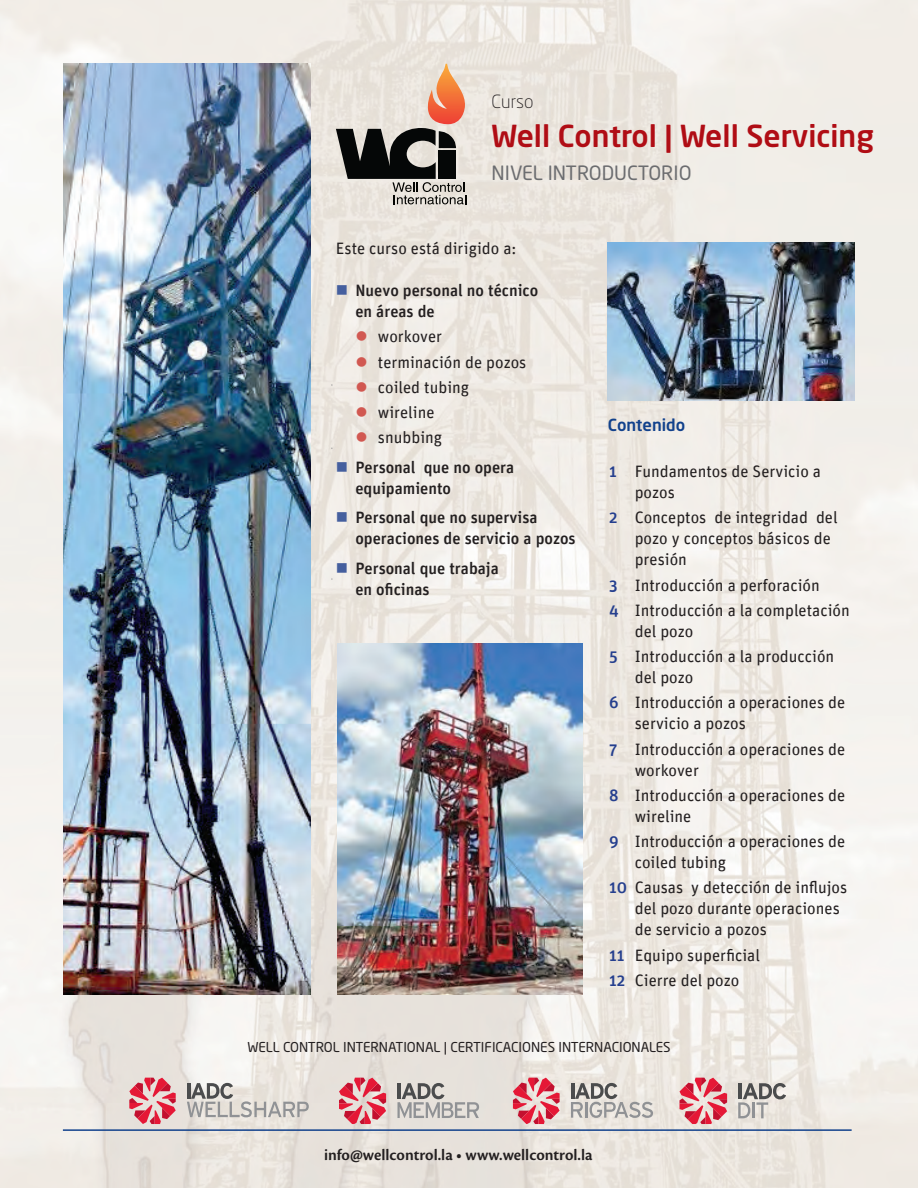
<style>
.page{position:relative;width:918px;height:1188px;background:#fff}
.page>*{position:absolute;margin:0;border:0;box-sizing:border-box;transform-origin:0 0}
.t1{font:500 30px "Neo Sans Std";color:#b00d15}
.t2{font:19.5px "Neo Sans Std";color:#6c6d70}
.t3{font:300 18px "Neo Sans Std";color:#231f20}
.t4{font:16.5px/25.2px "Unit";color:#231f20}
.t5{font:500 16.5px/21px "Unit";color:#231f20}
.t6{font:600 16.5px "Cronos Pro";color:#231f20}
.t7{font:500 16.5px "Neo Sans Std";color:#11418c}
.t8{font:13.5px "Neo Sans Std";color:#231f20}
.s1{color:#455f9e}
.s2{color:#d15851}
.s3{font-weight:500;color:#253f8e}
</style>
<div class="page">
<img style="left:0;top:0;width:918px;height:1188px">
<hr style="left:63px;top:1129px;width:789px;height:2px;background:#11418c">
<svg style="left:336px;top:64px;width:130px;height:140px;background:#afa198"></svg>
<svg style="left:129px;top:1078px;width:47px;height:46px;background:#e1858f"></svg>
<svg style="left:187px;top:1083px;width:122px;height:34px;background:#cac7c2"></svg>
<svg style="left:339px;top:1078px;width:47px;height:46px;background:#e0828c"></svg>
<svg style="left:398px;top:1083px;width:81px;height:35px;background:#bebbb8"></svg>
<svg style="left:513px;top:1078px;width:47px;height:46px;background:#e2858f"></svg>
<svg style="left:571px;top:1083px;width:82px;height:35px;background:#c3c0bc"></svg>
<svg style="left:679px;top:1078px;width:48px;height:46px;background:#e3858f"></svg>
<svg style="left:738px;top:1083px;width:47px;height:35px;background:#b9b5b1"></svg>
<img style="left:64px;top:64px;width:246px;height:931px">
<img style="left:608px;top:242px;width:246px;height:159px">
<img style="left:337px;top:643px;width:245px;height:352px">
<svg style="left:368px;top:342px;width:16px;height:1px"></svg>
<svg style="left:368px;top:368px;width:16px;height:1px"></svg>
<svg style="left:368px;top:393px;width:16px;height:1px"></svg>
<svg style="left:368px;top:418px;width:16px;height:1px"></svg>
<svg style="left:368px;top:443px;width:16px;height:1px"></svg>
<p class="t3" style="left:492px;top:91px;width:43px">Curso</p>
<h1 class="t1" style="left:492px;top:117px;width:384px">Well Control | Well Servicing</h1>
<p class="t2" style="left:492px;top:161px;width:201px">NIVEL INTRODUCTORIO</p>
<p class="t4" style="left:336px;top:236px;width:182px">Este curso está dirigido a:</p>
<p class="t5" style="left:355px;top:280px;width:184px;text-indent:-20px"><span class="s1">■</span> Nuevo personal no técnico en áreas de</p>
<p class="t4" style="left:355px;top:324px;width:88px"><span class="s2">●</span> workover</p>
<p class="t4" style="left:355px;top:349px;width:173px"><span class="s2">●</span> terminación de pozos</p>
<p class="t4" style="left:355px;top:374px;width:115px"><span class="s2">●</span> coiled tubing</p>
<p class="t4" style="left:355px;top:400px;width:81px"><span class="s2">●</span> wireline</p>
<p class="t4" style="left:355px;top:425px;width:88px"><span class="s2">●</span> snubbing</p>
<p class="t5" style="left:355px;top:456px;width:160px;text-indent:-20px"><span class="s1">■</span> Personal que no opera equipamiento</p>
<p class="t5" style="left:355px;top:507px;width:222px;text-indent:-20px"><span class="s1">■</span> Personal que no supervisa operaciones de servicio a pozos</p>
<p class="t5" style="left:355px;top:557px;width:145px;text-indent:-20px"><span class="s1">■</span> Personal que trabaja en oficinas</p>
<p class="t7" style="left:608px;top:414px;width:79px">Contenido</p>
<p class="t4" style="left:635px;top:461px;width:188px;line-height:21px;text-indent:-25px"><span class="s3">1</span> Fundamentos de Servicio a pozos</p>
<p class="t4" style="left:635px;top:507px;width:204px;line-height:21px;text-indent:-25px"><span class="s3">2</span> Conceptos de integridad del pozo y conceptos básicos de presión</p>
<p class="t4" style="left:609px;top:572px;width:242px"><span class="s3">3</span> Introducción a perforación<br><span class="s3">4</span> Introducción a la completación</p>
<p class="t4" style="left:609px;top:618px;width:227px;text-indent:25px">del pozo<br><span class="s3">5</span> Introducción a la producción</p>
<p class="t4" style="left:609px;top:665px;width:237px;text-indent:25px">del pozo<br><span class="s3">6</span> Introducción a operaciones de</p>
<p class="t4" style="left:609px;top:711px;width:237px;text-indent:25px">servicio a pozos<br><span class="s3">7</span> Introducción a operaciones de</p>
<p class="t4" style="left:609px;top:757px;width:237px;text-indent:25px">workover<br><span class="s3">8</span> Introducción a operaciones de</p>
<p class="t4" style="left:609px;top:803px;width:237px;text-indent:25px">wireline<br><span class="s3">9</span> Introducción a operaciones de</p>
<p class="t4" style="left:609px;top:850px;width:240px;text-indent:25px">coiled tubing<br><span class="s3">10</span> Causas y detección de influjos</p>
<p class="t4" style="left:635px;top:898px;width:207px;line-height:21px">del pozo durante operaciones de servicio a pozos</p>
<p class="t4" style="left:609px;top:942px;width:152px"><span class="s3">11</span> Equipo superficial<br><span class="s3">12</span> Cierre del pozo</p>
<p class="t8" style="left:247px;top:1038px;width:19px">WELL</p>
<p class="t8" style="left:283px;top:1038px;width:9px">CONTROL</p>
<p class="t8" style="left:343px;top:1038px;width:9px">INTERN</p>
<p class="t8" style="left:388px;top:1038px;width:16px">ATION</p>
<p class="t8" style="left:425px;top:1038px;width:247px">AL | CERTIFICACIONES INTERNACIONALES</p>
<p class="t6" style="left:324px;top:1145px;width:270px">info@wellcontrol.la • www.wellcontrol.la</p>
</div>
